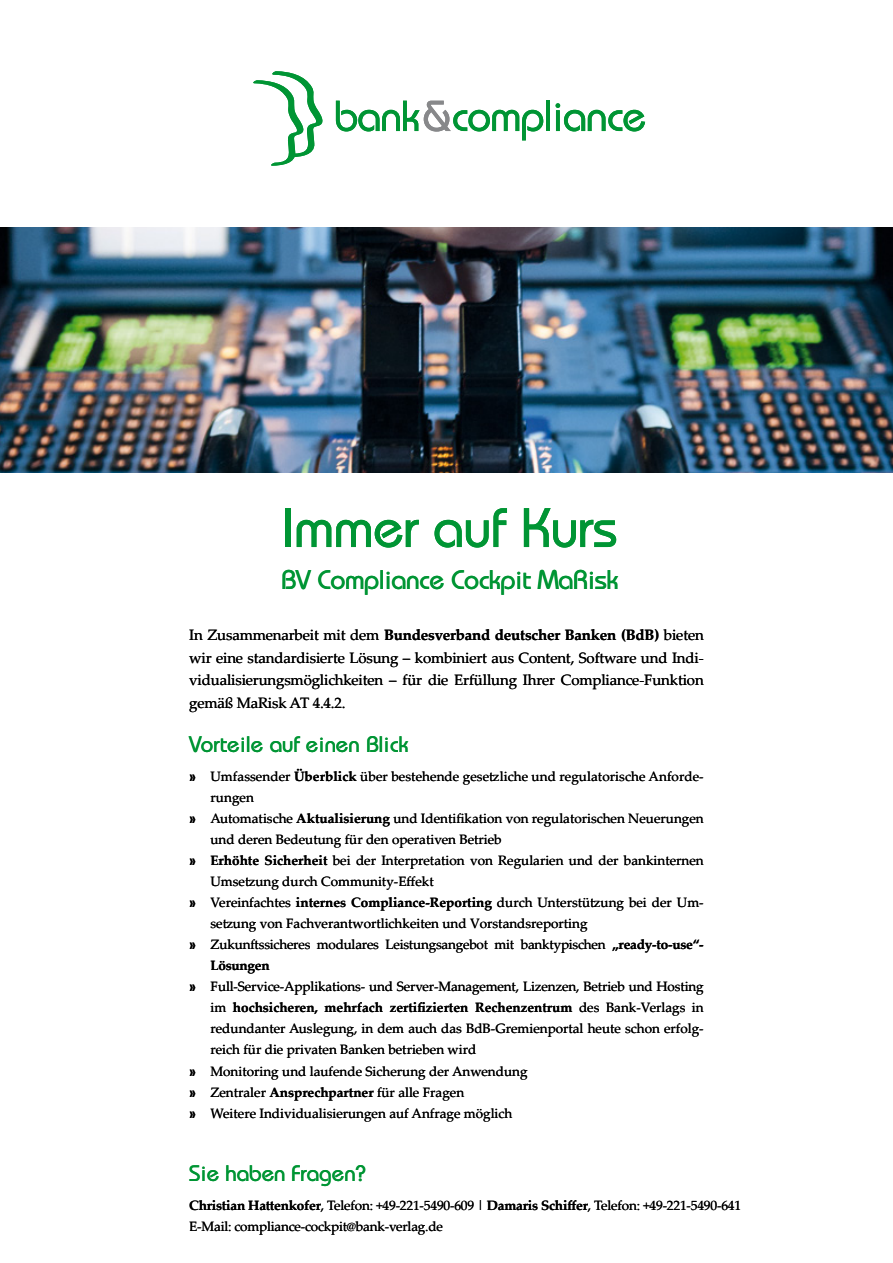
<style>
.page{position:relative;width:893px;height:1263px;background:#fff}
.page>*{position:absolute;margin:0;border:0;box-sizing:border-box;transform-origin:0 0}
.t1{font:500 55.5px "Bauhaus Std";letter-spacing:-.01em;color:#009534}
.t2{font:500 27px "Bauhaus Std";letter-spacing:-.015em;color:#009534}
.t3{font:500 22.5px "Bauhaus Std";color:#009534}
.t4{font:15px/22.5px "Palatino Linotype";letter-spacing:-.01em;color:#000;text-align:justify}
.t5{font:13.5px/21px "Palatino Linotype";color:#000}
.t6{font:700 13.5px "Palatino Linotype";color:#000}
.s1{font-weight:700}
.s2{font-family:"Corporate S";font-weight:700}
.s3{font-weight:400}
</style>
<div class="page">
<img style="left:0;top:227px;width:893px;height:245px">
<svg style="left:253px;top:71px;width:70px;height:95px"></svg>
<svg style="left:336px;top:101px;width:207px;height:39px"></svg>
<hr style="left:546px;top:101px;width:4px;height:30px;background:#009534">
<svg style="left:556px;top:103px;width:89px;height:28px"></svg>
<h1 class="t1" style="left:282px;top:495px;width:337px">Immer auf Kurs</h1>
<h2 class="t2" style="left:281px;top:564px;width:339px">BV Compliance Cockpit MaRisk</h2>
<p class="t4" style="left:189px;top:623px;width:516px">In Zusammenarbeit mit dem <span class="s1">Bundesverband deutscher Banken (BdB)</span> bieten wir eine standardisierte Lösung – kombiniert aus Content, Software und Indi&shy;vidualisierungsmöglichkeiten – für die Erfüllung Ihrer Compliance-Funktion gemäß MaRisk AT 4.4.2.</p>
<h3 class="t3" style="left:189px;top:731px;width:221px">Vorteile auf einen Blick</h3>
<p class="t5" style="left:189px;top:766px;width:516px"><span class="s2">»</span> Umfassender <span class="s1">Überblick</span> über bestehende gesetzliche und regulatorische Anforde-</p>
<p class="t5" style="left:210px;top:787px;width:45px">rungen</p>
<p class="t5" style="left:189px;top:808px;width:516px"><span class="s2">»</span> Automatische <span class="s1">Aktualisierung</span> und Identifikation von regulatorischen Neuerungen</p>
<p class="t5" style="left:210px;top:829px;width:293px">und deren Bedeutung für den operativen Betrieb</p>
<p class="t5" style="left:189px;top:850px;width:516px"><span class="s2">»</span> <span class="s1">Erhöhte Sicherheit</span> bei der Interpretation von Regularien und der bankinternen</p>
<p class="t5" style="left:210px;top:871px;width:225px">Umsetzung durch Community-Effekt</p>
<p class="t5" style="left:189px;top:892px;width:516px"><span class="s2">»</span> Vereinfachtes <span class="s1">internes Compliance-Reporting</span> durch Unterstützung bei der Um-</p>
<p class="t5" style="left:210px;top:913px;width:379px">setzung von Fachverantwortlichkeiten und Vorstandsreporting</p>
<p class="t5" style="left:189px;top:934px;width:516px"><span class="s2">»</span> Zukunftssicheres modulares Leistungsangebot mit banktypischen <span class="s1">„ready-to-use“-</span></p>
<p class="t6" style="left:210px;top:956px;width:61px">Lösungen</p>
<p class="t5" style="left:189px;top:976px;width:516px"><span class="s2">»</span> Full-Service-Applikations- und Server-Management, Lizenzen, Betrieb und Hosting</p>
<p class="t6" style="left:210px;top:998px;width:495px"><span class="s3">im</span> hochsicheren, mehrfach zertifizierten Rechenzentrum <span class="s3">des Bank-Verlags in</span></p>
<p class="t5" style="left:210px;top:1018px;width:495px">redundanter Auslegung, in dem auch das BdB-Gremienportal heute schon erfolg-</p>
<p class="t5" style="left:210px;top:1039px;width:267px">reich für die privaten Banken betrieben wird</p>
<p class="t5" style="left:189px;top:1060px;width:340px"><span class="s2">»</span> Monitoring und laufende Sicherung der Anwendung</p>
<p class="t5" style="left:189px;top:1081px;width:276px"><span class="s2">»</span> Zentraler <span class="s1">Ansprechpartner</span> für alle Fragen</p>
<p class="t5" style="left:189px;top:1102px;width:325px"><span class="s2">»</span> Weitere Individualisierungen auf Anfrage möglich</p>
<p class="t5" style="left:407px;top:871px;width:6px">f</p>
<h3 class="t3" style="left:189px;top:1160px;width:178px">Sie haben Fragen?</h3>
<p class="t5" style="left:189px;top:1195px;width:553px"><span class="s1">Christian Hattenkofer</span>, Telefon: +49-221-5490-609 | <span class="s1">Damaris Schiffer</span>, Telefon: +49-221-5490-641<br>E-Mail: compliance-cockpit@bank-verlag.de</p>
<p class="t6" style="left:266px;top:1196px;width:6px">t</p>
<p class="t6" style="left:567px;top:1196px;width:11px">f</p>
</div>
